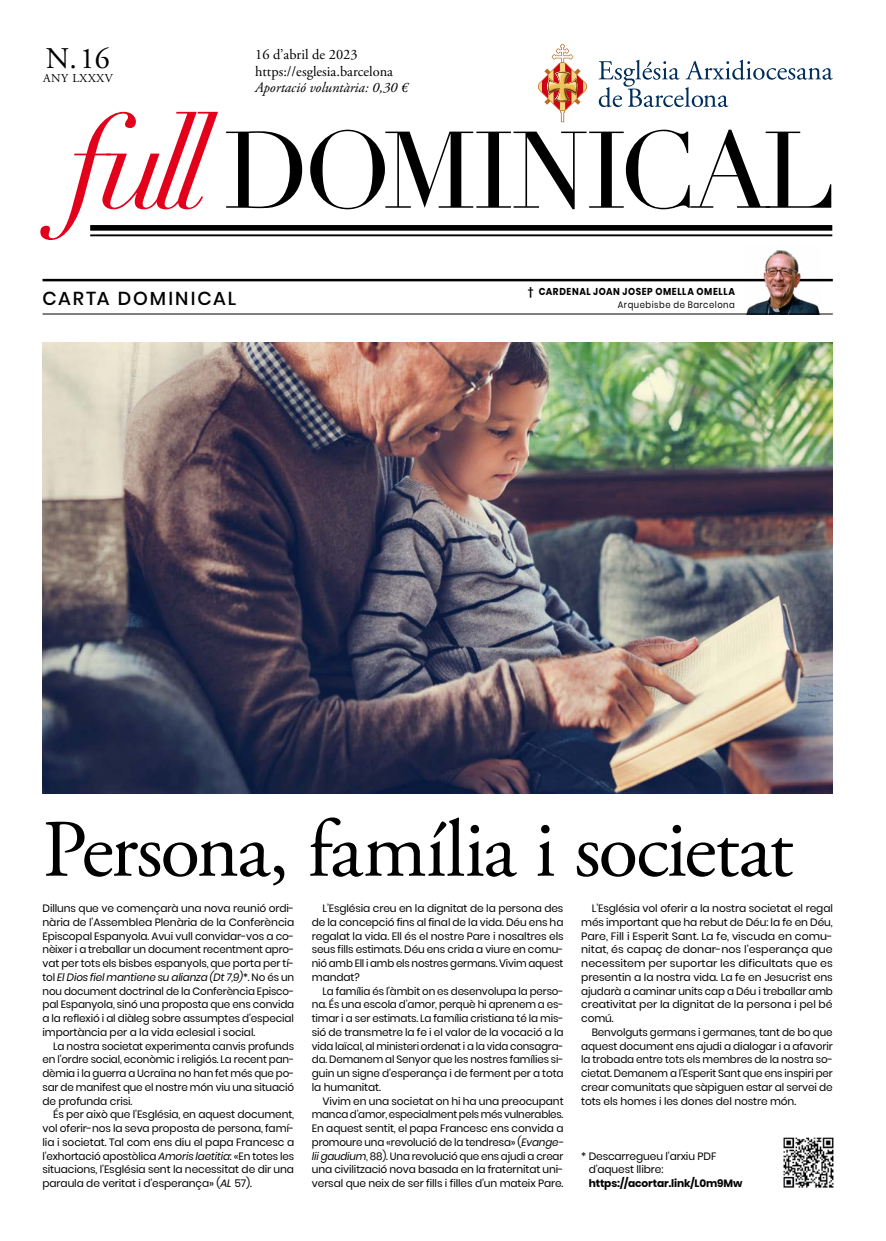
<style>
.page{position:relative;width:886px;height:1241px;background:#fff}
.page>*{position:absolute;margin:0;border:0;box-sizing:border-box;transform-origin:0 0}
.t1{font:106.88px "Didot LH";letter-spacing:-.055em;color:#000}
.t2{font:81.25px "Adobe Garamond Pro";letter-spacing:-.04em;color:#000}
.t3{font:30px "Adobe Garamond Pro";color:#000}
.t4{font:500 18.75px "Poppins";letter-spacing:.105em;color:#000}
.t5{font:14.38px/16.9px "Adobe Garamond Pro";color:#000}
.t6{font:italic 14.38px "Adobe Garamond Pro";color:#000}
.t7{font:12.12px "Adobe Garamond Pro";letter-spacing:.05em;color:#000}
.t8{font:10.62px/13.8px "Poppins";letter-spacing:-.01em;color:#000;text-align:justify}
.t9{font:700 10.62px "Poppins";letter-spacing:-.01em;color:#000}
.t10{font:700 10px "Poppins";letter-spacing:.065em;color:#000;scale:.9 1}
.t11{font:9.38px "Poppins";letter-spacing:.065em;color:#000;scale:.9 1}
.s1{font-style:italic;font-size:126.12px;color:#e2001a}
.s2{font-style:italic}
</style>
<div class="page">
<div style="left:90px;top:225px;width:742px;height:6px;background:#000"></div>
<hr style="left:90px;top:234px;width:742px;height:2px;background:#000">
<svg style="left:538px;top:44px;width:49px;height:78px"></svg>
<svg style="left:598px;top:60px;width:235px;height:47px"></svg>
<hr style="left:43px;top:279px;width:790px;height:2px;background:#000">
<img style="left:744px;top:250px;width:78px;height:63px">
<hr style="left:43px;top:313px;width:790px;height:1px;background:#000">
<img style="left:43px;top:342px;width:790px;height:451px">
<img style="left:783px;top:1137px;width:51px;height:51px">
<h3 class="t3" style="left:46px;top:41px;width:65px">N.16</h3>
<p class="t7" style="left:43px;top:71px;width:71px">ANY LXXXV</p>
<h3 class="t5" style="left:255px;top:46px;width:140px">16 d’abril de 2023 https://esglesia.barcelona</h3>
<h3 class="t6" style="left:255px;top:79px;width:154px">Aportació voluntària: 0,30 €</h3>
<h1 class="t1" style="left:67px;top:107px;width:770px"><span class="s1">full</span> DOMINICAL</h1>
<h3 class="t4" style="left:43px;top:287px;width:195px">CARTA DOMINICAL</h3>
<p class="t10" style="left:528px;top:286px;width:232px">† CARDENAL JOAN JOSEP OMELLA OMELLA</p>
<p class="t11" style="left:618px;top:299px;width:132px">Arquebisbe de Barcelona</p>
<h2 class="t2" style="left:43px;top:801px;width:752px">Persona, família i societat</h2>
<p class="t8" style="left:43px;top:901px;width:253px">Dilluns que ve començarà una nova reunió ordi&shy;nària de l’Assemblea Plenària de la Conferència Episcopal Espanyola. Avui vull convidar-vos a co&shy;nèixer i a treballar un document recentment apro&shy;vat per tots els bisbes espanyols, que porta per tí&shy;tol <span class="s2">El Dios fiel mantiene su alianza (Dt 7,9)</span>*<span class="s2">.</span> No és un nou document doctrinal de la Conferència Episco&shy;pal Espanyola, sinó una proposta que ens convida a la reflexió i al diàleg sobre assumptes d’especial importància per a la vida eclesial i social.</p>
<p class="t8" style="left:43px;top:1038px;width:253px;text-indent:11px">La nostra societat experimenta canvis profunds en l’ordre social, econòmic i religiós. La recent pan&shy;dèmia i la guerra a Ucraïna no han fet més que po&shy;sar de manifest que el nostre món viu una situació de profunda crisi.</p>
<p class="t8" style="left:43px;top:1107px;width:253px;text-indent:11px">És per això que l’Església, en aquest document, vol oferir-nos la seva proposta de persona, famí&shy;lia i societat. Tal com ens diu el papa Francesc a l’exhortació apostòlica <span class="s2">Amoris laetitia</span>: «En totes les situacions, l’Església sent la necessitat de dir una paraula de veritat i d’esperança» (<span class="s2">AL</span> 57).</p>
<p class="t8" style="left:581px;top:901px;width:253px;text-indent:11px">L’Església vol oferir a la nostra societat el regal més important que ha rebut de Déu: la fe en Déu, Pare, Fill i Esperit Sant. La fe, viscuda en comu&shy;nitat, és capaç de donar-nos l’esperança que necessitem per suportar les dificultats que es presentin a la nostra vida. La fe en Jesucrist ens ajudarà a caminar units cap a Déu i treballar amb creativitat per la dignitat de la persona i pel bé comú.</p>
<p class="t8" style="left:581px;top:1025px;width:253px;text-indent:11px">Benvolguts germans i germanes, tant de bo que aquest document ens ajudi a dialogar i a afavorir la trobada entre tots els membres de la nostra so&shy;cietat. Demanem a l’Esperit Sant que ens inspiri per crear comunitats que sàpiguen estar al servei de tots els homes i les dones del nostre món.</p>
<p class="t8" style="left:312px;top:901px;width:253px;text-indent:11px">L’Església creu en la dignitat de la persona des de la concepció fins al final de la vida. Déu ens ha regalat la vida. Ell és el nostre Pare i nosaltres els seus fills estimats. Déu ens crida a viure en comu&shy;nió amb Ell i amb els nostres germans. Vivim aquest mandat?</p>
<p class="t8" style="left:312px;top:983px;width:253px;text-indent:11px">La família és l’àmbit on es desenvolupa la perso&shy;na. És una escola d’amor, perquè hi aprenem a es&shy;timar i a ser estimats. La família cristiana té la mis&shy;sió de transmetre la fe i el valor de la vocació a la vida laïcal, al ministeri ordenat i a la vida consagra&shy;da. Demanem al Senyor que les nostres famílies si&shy;guin un signe d’esperança i de ferment per a tota la humanitat.</p>
<p class="t8" style="left:312px;top:1093px;width:253px;text-indent:11px">Vivim en una societat on hi ha una preocupant manca d’amor, especialment pels més vulnerables.<br>En aquest sentit, el papa Francesc ens convida a promoure una «revolució de la tendresa» (<span class="s2">Evange&shy;lii gaudium</span>, 88). Una revolució que ens ajudi a crear una civilització nova basada en la fraternitat uni&shy;versal que neix de ser fills i filles d’un mateix Pare.</p>
<p class="t8" style="left:589px;top:1148px;width:129px;text-indent:-7px">* Descarregueu l’arxiu PDF d’aquest llibre:</p>
<p class="t9" style="left:589px;top:1176px;width:155px">https://acortar.link/L0m9Mw</p>
</div>
